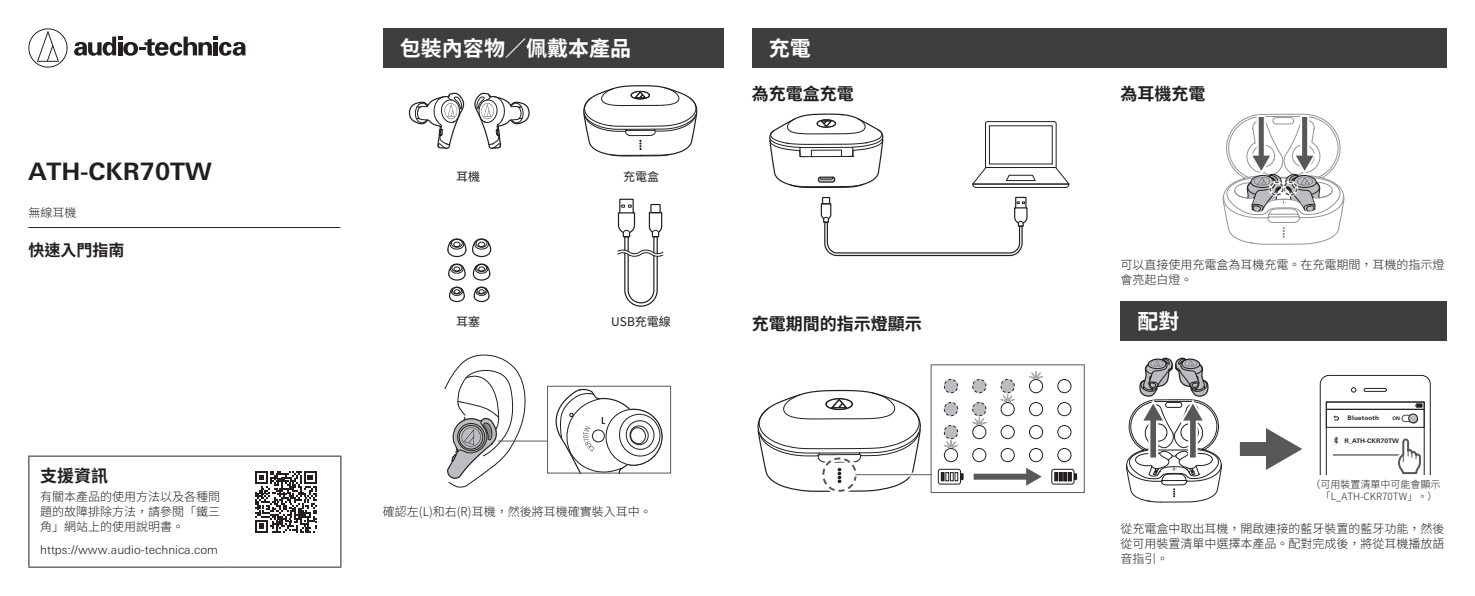
<style>
.page{position:relative;width:1475px;height:596px;background:#fff}
.page>*{position:absolute;margin:0;border:0;box-sizing:border-box;transform-origin:0 0}
.t1{font:700 24px "Univers Next Pro";color:#231f20}
.t2{font:700 21px "Source Han Sans TW";color:#fff}
.t3{font:700 17px "Source Han Sans TW";color:#231f20}
.t4{font:700 16px "Source Han Sans TW";color:#231f20}
.t5{font:300 12px/15px "Source Han Sans TW";color:#231f20;text-align:justify}
.t6{font:300 12px "Univers Next Pro";color:#231f20}
.t7{font:12px "Source Han Sans TW";color:#231f20}
.t8{font:300 10px/12px "Source Han Sans TW";color:#231f20}
.t9{font:700 6.2px "Univers Next Pro";letter-spacing:.015em;color:#231f20}
.t10{font:700 4.8px "Univers Next Pro";color:#231f20}
</style>
<div class="page">
<svg style="left:28px;top:28px;width:40px;height:40px"></svg>
<svg style="left:74px;top:37px;width:171px;height:19px"></svg>
<svg style="left:447px;top:238px;width:44px;height:64px"></svg>
<svg style="left:617px;top:198px;width:47px;height:108px"></svg>
<svg style="left:583px;top:85px;width:114px;height:72px"></svg>
<svg style="left:409px;top:92px;width:55px;height:57px"></svg>
<svg style="left:474px;top:92px;width:56px;height:57px"></svg>
<svg style="left:555px;top:388px;width:108px;height:83px"></svg>
<div style="left:547px;top:385px;width:124px;height:88px;border:1px solid #57585a"></div>
<svg style="left:444px;top:354px;width:83px;height:134px"></svg>
<hr style="left:498px;top:440px;width:49px;height:1px;background:#57585a">
<svg style="left:340px;top:537px;width:1px;height:29px"></svg>
<hr style="left:28px;top:455px;width:199px;height:1px;background:#231f20">
<hr style="left:28px;top:456px;width:1px;height:81px;background:#231f20">
<hr style="left:227px;top:455px;width:114px;height:1px;background:#231f20">
<hr style="left:340px;top:456px;width:1px;height:81px;background:#231f20">
<svg style="left:28px;top:537px;width:1px;height:29px"></svg>
<hr style="left:28px;top:566px;width:199px;height:1px;background:#231f20">
<hr style="left:227px;top:566px;width:114px;height:1px;background:#231f20">
<svg style="left:255px;top:471px;width:62px;height:62px"></svg>
<svg style="left:972px;top:121px;width:97px;height:67px"></svg>
<svg style="left:769px;top:113px;width:114px;height:75px"></svg>
<svg style="left:820px;top:196px;width:207px;height:60px"></svg>
<svg style="left:757px;top:389px;width:164px;height:103px"></svg>
<div style="left:820px;top:455px;width:38px;height:38px;border:6px solid #fff;border-radius:50%"></div>
<div style="left:822px;top:457px;width:34px;height:34px;border:2px dashed #57585a;border-radius:50%"></div>
<div style="left:937px;top:468px;width:23px;height:16px;border:1px solid #231f20;border-radius:2px"></div>
<svg style="left:940px;top:472px;width:23px;height:9px"></svg>
<div style="left:1051px;top:468px;width:23px;height:16px;border:1px solid #231f20;border-radius:2px"></div>
<svg style="left:1054px;top:472px;width:22px;height:9px"></svg>
<svg style="left:943px;top:379px;width:14px;height:14px"></svg>
<svg style="left:943px;top:402px;width:14px;height:14px"></svg>
<svg style="left:972px;top:379px;width:14px;height:14px"></svg>
<svg style="left:972px;top:448px;width:14px;height:14px"></svg>
<svg style="left:1000px;top:425px;width:14px;height:14px"></svg>
<svg style="left:1000px;top:448px;width:14px;height:14px"></svg>
<svg style="left:1057px;top:379px;width:14px;height:14px"></svg>
<svg style="left:1057px;top:402px;width:14px;height:14px"></svg>
<svg style="left:1057px;top:425px;width:14px;height:14px"></svg>
<svg style="left:1057px;top:448px;width:14px;height:14px"></svg>
<div style="left:973px;top:473px;width:55px;height:6px;background:#57585a"></div>
<div style="left:928px;top:362px;width:158px;height:132px;border:4px solid #fff"></div>
<svg style="left:855px;top:472px;width:75px;height:4px"></svg>
<hr style="left:855px;top:474px;width:75px;height:1px;background:#57585a">
<svg style="left:1029px;top:402px;width:13px;height:14px"></svg>
<svg style="left:1029px;top:425px;width:13px;height:14px"></svg>
<svg style="left:1025px;top:448px;width:17px;height:37px"></svg>
<svg style="left:1029px;top:371px;width:15px;height:22px"></svg>
<svg style="left:1000px;top:379px;width:15px;height:37px"></svg>
<svg style="left:972px;top:402px;width:15px;height:37px"></svg>
<svg style="left:943px;top:425px;width:16px;height:37px"></svg>
<svg style="left:1319px;top:375px;width:111px;height:100px"></svg>
<div style="left:1239px;top:441px;width:32px;height:14px;background:#57585a"></div>
<svg style="left:1265px;top:428px;width:36px;height:41px"></svg>
<svg style="left:1126px;top:357px;width:95px;height:145px"></svg>
<hr style="left:28px;top:227px;width:312px;height:1px;background:#231f20">
<div style="left:383px;top:28px;width:340px;height:40px;background:#3e3e3f"></div>
<div style="left:751px;top:28px;width:695px;height:40px;background:#3e3e3f"></div>
<div style="left:1120px;top:300px;width:326px;height:40px;background:#3e3e3f"></div>
<svg style="left:1222px;top:114px;width:121px;height:130px"></svg>
<h1 class="t1" style="left:28px;top:157px;width:185px">ATH-CKR70TW</h1>
<p class="t5" style="left:28px;top:206px;width:49px">無線耳機</p>
<h3 class="t4" style="left:28px;top:241px;width:97px">快速入門指南</h3>
<h3 class="t3" style="left:40px;top:466px;width:69px">支援資訊</h3>
<p class="t5" style="left:40px;top:489px;width:181px">有關本產品的使用方法以及各種問題的故障排除方法，請參閱「鐵三角」網站上的使用說明書。</p>
<p class="t6" style="left:40px;top:542px;width:179px">https://www.audio-technica.com</p>
<h2 class="t2" style="left:400px;top:37px;width:232px">包裝內容物／佩戴本產品</h2>
<h2 class="t2" style="left:768px;top:37px;width:43px">充電</h2>
<p class="t7" style="left:456px;top:169px;width:25px">耳機</p>
<p class="t7" style="left:456px;top:314px;width:25px">耳塞</p>
<p class="t7" style="left:623px;top:169px;width:37px">充電盒</p>
<p class="t7" style="left:611px;top:314px;width:61px">USB充電線</p>
<p class="t5" style="left:383px;top:504px;width:270px">確認左(L)和右(R)耳機，然後將耳機確實裝入耳中。</p>
<h3 class="t3" style="left:751px;top:84px;width:103px">為充電盒充電</h3>
<h3 class="t3" style="left:751px;top:313px;width:171px">充電期間的指示燈顯示</h3>
<h3 class="t3" style="left:1120px;top:84px;width:86px">為耳機充電</h3>
<p class="t5" style="left:1120px;top:257px;width:325px">可以直接使用充電盒為耳機充電。在充電期間，耳機的指示燈會亮起白燈。</p>
<h2 class="t2" style="left:1137px;top:309px;width:43px">配對</h2>
<p class="t9" style="left:1347px;top:414px;width:33px">Bluetooth</p>
<p class="t10" style="left:1391px;top:415px;width:9px">ON</p>
<p class="t9" style="left:1344px;top:437px;width:56px">R_ATH-CKR70TW</p>
<p class="t8" style="left:1320px;top:478px;width:121px;text-indent:-10px">（可用裝置清單中可能會顯示「L_ATH-CKR70TW」。）</p>
<p class="t5" style="left:1120px;top:521px;width:325px">從充電盒中取出耳機，開啟連接的藍牙裝置的藍牙功能，然後從可用裝置清單中選擇本產品。配對完成後，將從耳機播放語音指引。</p>
</div>
